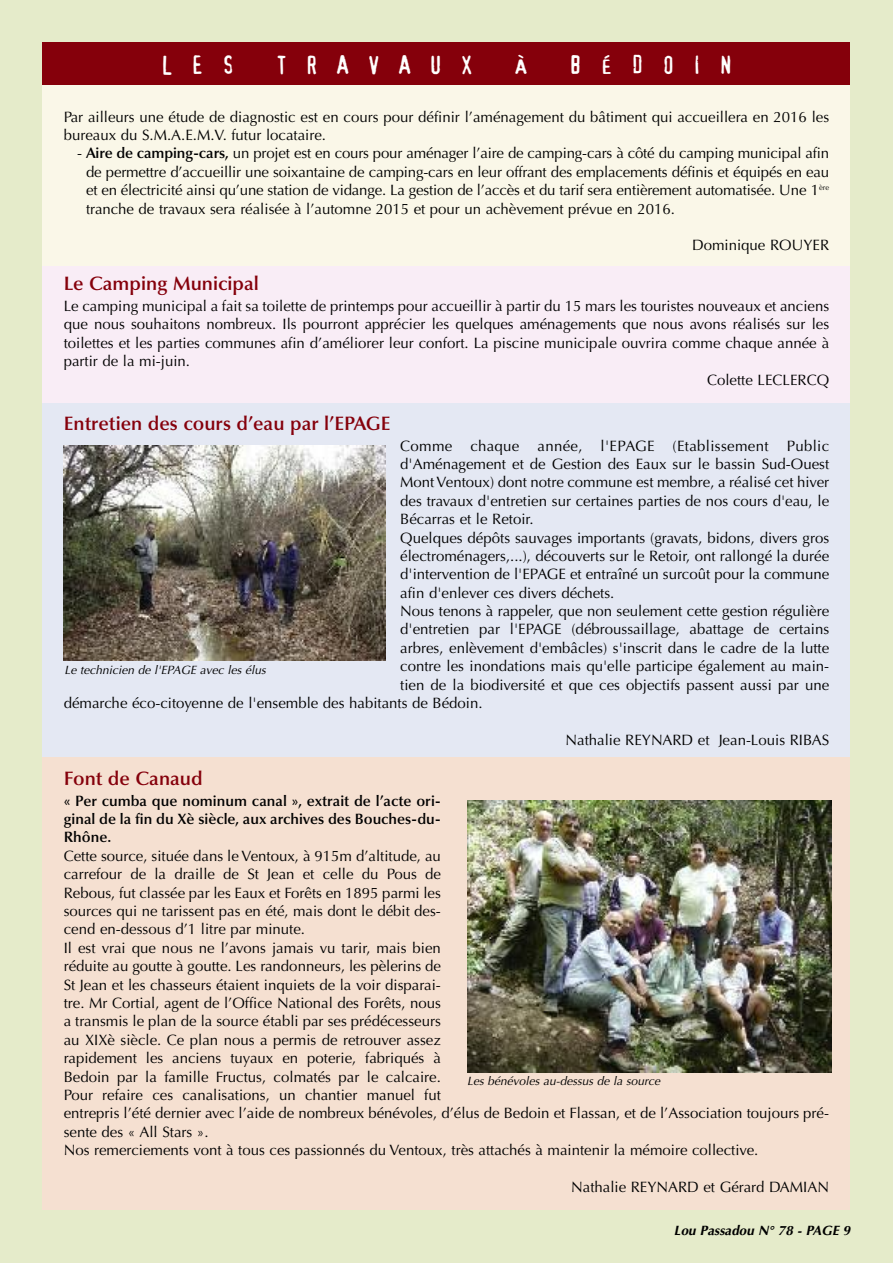
<style>
.page{position:relative;width:893px;height:1263px;background:#e5ebca}
.page>*{position:absolute;margin:0;border:0;box-sizing:border-box;transform-origin:0 0}
.t1{font:24.75px "Confidential";letter-spacing:.75em;color:#fff}
.t2{font:600 19.5px "Optima";color:#85000b}
.t3{font:15px/18.5px "Optima";color:#000}
.t4{font:600 15px/18.5px "Optima";color:#000;text-align:justify}
.t5{font:15px "Optima";letter-spacing:.02em;color:#000}
.t6{font:italic 700 13.5px "Optima";color:#000}
.t7{font:italic 12px "Optima";color:#000}
.s1{font-weight:600}
</style>
<div class="page">
<div style="left:43px;top:85px;width:807px;height:182px;background:#faf7e8"></div>
<div style="left:43px;top:267px;width:807px;height:139px;background:#f9edf6"></div>
<div style="left:43px;top:403px;width:807px;height:356px;background:#e4e8f3"></div>
<div style="left:43px;top:757px;width:807px;height:453px;background:#f5e0d1"></div>
<img style="left:467px;top:800px;width:364px;height:272px">
<img style="left:64px;top:446px;width:321px;height:214px">
<div style="left:43px;top:43px;width:807px;height:42px;background:#85000b"></div>
<h1 class="t1" style="left:161px;top:51px;width:75px">LES</h1>
<h1 class="t1" style="left:277px;top:51px;width:198px">TRAVAUX</h1>
<h1 class="t1" style="left:515px;top:51px;width:14px">À</h1>
<h1 class="t1" style="left:569px;top:51px;width:164px">BÉDOIN</h1>
<p class="t3" style="left:64px;top:109px;width:767px">Par ailleurs une étude de diagnostic est en cours pour définir l’aménagement du bâtiment qui accueillera en 2016 les bureaux du S.M.A.E.M.V. futur locataire.</p>
<p class="t3" style="left:86px;top:145px;width:745px;text-align:justify;text-indent:-9px">- <span class="s1">Aire de camping-cars,</span> un projet est en cours pour aménager l’aire de camping-cars à côté du camping municipal afin de permettre d’accueillir une soixantaine de camping-cars en leur offrant des emplacements définis et équipés en eau et en électricité ainsi qu’une station de vidange. La gestion de l’accès et du tarif sera entièrement automatisée. Une 1<sup>ère </sup>tranche de travaux sera réalisée à l’automne 2015 et pour un achèvement prévue en 2016.</p>
<p class="t3" style="left:692px;top:237px;width:139px">Dominique ROUYER</p>
<h2 class="t2" style="left:64px;top:276px;width:197px">Le Camping Municipal</h2>
<p class="t3" style="left:64px;top:298px;width:767px">Le camping municipal a fait sa toilette de printemps pour accueillir à partir du 15 mars les touristes nouveaux et anciens</p>
<p class="t3" style="left:64px;top:316px;width:767px">que nous souhaitons nombreux. Ils pourront apprécier les quelques aménagements que nous avons réalisés sur les</p>
<p class="t3" style="left:64px;top:335px;width:767px">toilettes et les parties communes afin d’améliorer leur confort. La piscine municipale ouvrira comme chaque année à</p>
<p class="t3" style="left:64px;top:353px;width:128px">partir de la mi-juin.</p>
<p class="t3" style="left:707px;top:372px;width:124px">Colette LECLERCQ</p>
<h2 class="t2" style="left:64px;top:416px;width:328px">Entretien des cours d’eau par l’EPAGE</h2>
<p class="t5" style="left:400px;top:439px;width:430px">Comme chaque année, l'EPAGE (Etablissement Public</p>
<p class="t3" style="left:400px;top:456px;width:430px">d'Aménagement et de Gestion des Eaux sur le bassin Sud-Ouest</p>
<p class="t3" style="left:400px;top:474px;width:430px">MontVentoux) dont notre commune est membre, a réalisé cet hiver</p>
<p class="t3" style="left:400px;top:493px;width:430px">des travaux d'entretien sur certaines parties de nos cours d'eau, le</p>
<p class="t3" style="left:400px;top:511px;width:135px">Bécarras et le Retoir.</p>
<p class="t3" style="left:400px;top:530px;width:430px">Quelques dépôts sauvages importants (gravats, bidons, divers gros</p>
<p class="t3" style="left:400px;top:548px;width:430px">électroménagers,...), découverts sur le Retoir, ont rallongé la durée</p>
<p class="t3" style="left:400px;top:566px;width:430px">d'intervention de l'EPAGE et entraîné un surcoût pour la commune</p>
<p class="t3" style="left:400px;top:585px;width:216px">afin d'enlever ces divers déchets.</p>
<p class="t3" style="left:400px;top:603px;width:430px">Nous tenons à rappeler, que non seulement cette gestion régulière</p>
<p class="t3" style="left:400px;top:622px;width:430px">d'entretien par l'EPAGE (débroussaillage, abattage de certains</p>
<p class="t3" style="left:400px;top:640px;width:430px">arbres, enlèvement d'embâcles) s'inscrit dans le cadre de la lutte</p>
<p class="t3" style="left:400px;top:658px;width:430px">contre les inondations mais qu'elle participe également au main-</p>
<p class="t3" style="left:400px;top:677px;width:430px">tien de la biodiversité et que ces objectifs passent aussi par une</p>
<p class="t3" style="left:64px;top:695px;width:420px">démarche éco-citoyenne de l'ensemble des habitants de Bédoin.</p>
<p class="t3" style="left:566px;top:732px;width:265px">Nathalie REYNARD et Jean-Louis RIBAS</p>
<p class="t7" style="left:65px;top:665px;width:203px">Le technicien de l'EPAGE avec les élus</p>
<h2 class="t2" style="left:64px;top:771px;width:140px">Font de Canaud</h2>
<p class="t4" style="left:64px;top:793px;width:379px">« Per cumba que nominum canal », extrait de l’acte ori&shy;ginal de la fin du Xè siècle, aux archives des Bouches-du-Rhône.</p>
<p class="t3" style="left:64px;top:848px;width:767px">Cette source, située dans le Ventoux, à 915m d’altitude, au<br>carrefour de la draille de St Jean et celle du Pous de<br>Rebous, fut classée par les Eaux et Forêts en 1895 parmi les<br>sources qui ne tarissent pas en été, mais dont le débit des-<br>cend en-dessous d’1 litre par minute.<br>Il est vrai que nous ne l’avons jamais vu tarir, mais bien<br>réduite au goutte à goutte. Les randonneurs, les pèlerins de<br>St Jean et les chasseurs étaient inquiets de la voir disparai-<br>tre. Mr Cortial, agent de l’Office National des Forêts, nous<br>a transmis le plan de la source établi par ses prédécesseurs<br>au XIXè siècle. Ce plan nous a permis de retrouver assez<br>rapidement les anciens tuyaux en poterie, fabriqués à<br>Bedoin par la famille Fructus, colmatés par le calcaire.<br>Pour refaire ces canalisations, un chantier manuel fut<br>entrepris l’été dernier avec l’aide de nombreux bénévoles, d’élus de Bedoin et Flassan, et de l’Association toujours pré&shy;sente des « All Stars ».<br>Nos remerciements vont à tous ces passionnés du Ventoux, très attachés à maintenir la mémoire collective.</p>
<p class="t3" style="left:571px;top:1179px;width:259px">Nathalie REYNARD et Gérard DAMIAN</p>
<p class="t7" style="left:467px;top:1076px;width:194px">Les bénévoles au-dessus de la source</p>
<p class="t6" style="left:674px;top:1225px;width:178px">Lou Passadou N° 78 - PAGE 9</p>
</div>
